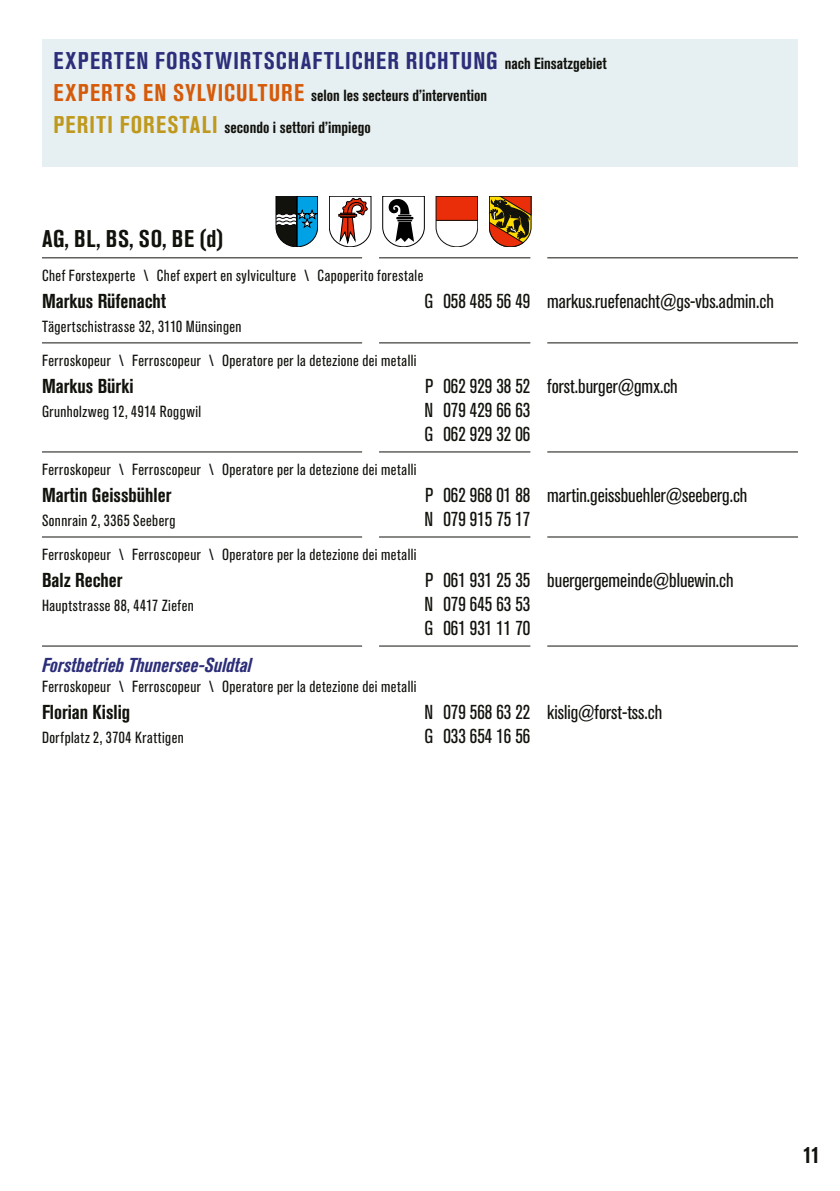
<style>
.page{position:relative;width:840px;height:1191px;background:#fff}
.page>*{position:absolute;margin:0;border:0;box-sizing:border-box;transform-origin:0 0}
.ZEM_Standard_deutsch{font:700 condensed 24px "Akzidenz Grotesk Pro";letter-spacing:.055em;color:#2c2e7a}
.ZEM_Standard_deutsch-2{font:700 condensed 24px "Akzidenz Grotesk Pro";letter-spacing:.03em;color:#12120d}
.ZEM_Standard_deutsch-3{font:condensed 20px "Akzidenz Grotesk Pro";color:#12120d}
.ZEM_Standard_deutsch-4{font:700 condensed 20px "Akzidenz Grotesk Pro";color:#12120d}
.ZEM_Standard_deutsch-5{font:italic 700 condensed 20px "Akzidenz Grotesk Pro";color:#2c2e7a}
.ZEM_Standard_deutsch-6{font:condensed 16px "Akzidenz Grotesk Pro";letter-spacing:.03em;color:#12120d}
.ZEM_Standard_deutsch-7{font:700 condensed 16px/32px "Akzidenz Grotesk Pro";color:#12120d}
.s1{font-size:16px;color:#12120d}
.s2{font-size:24px;color:#d55a09}
.s3{font-size:24px;color:#bf991d}
</style>
<div class="page">
<div style="left:42px;top:40px;width:755px;height:127px;background:#e6eff1"></div>
<hr style="left:42px;top:257px;width:320px;height:1px;background:#12120d">
<hr style="left:379px;top:257px;width:151px;height:1px;background:#12120d">
<hr style="left:547px;top:257px;width:250px;height:1px;background:#12120d">
<hr style="left:42px;top:342px;width:320px;height:1px;background:#12120d">
<hr style="left:379px;top:342px;width:151px;height:1px;background:#12120d">
<hr style="left:547px;top:342px;width:250px;height:1px;background:#12120d">
<hr style="left:42px;top:451px;width:320px;height:1px;background:#12120d">
<hr style="left:379px;top:451px;width:151px;height:1px;background:#12120d">
<hr style="left:547px;top:451px;width:250px;height:1px;background:#12120d">
<hr style="left:42px;top:536px;width:320px;height:1px;background:#12120d">
<hr style="left:379px;top:536px;width:151px;height:1px;background:#12120d">
<hr style="left:547px;top:536px;width:250px;height:1px;background:#12120d">
<hr style="left:42px;top:645px;width:320px;height:1px;background:#12120d">
<hr style="left:379px;top:645px;width:151px;height:1px;background:#12120d">
<hr style="left:547px;top:645px;width:250px;height:1px;background:#12120d">
<svg style="left:276px;top:196px;width:41px;height:51px;background:#2d667d"></svg>
<svg style="left:329px;top:196px;width:42px;height:51px"></svg>
<svg style="left:382px;top:196px;width:42px;height:51px"></svg>
<svg style="left:435px;top:196px;width:42px;height:51px"></svg>
<svg style="left:489px;top:196px;width:42px;height:51px;background:#90551c"></svg>
<p class="ZEM_Standard_deutsch" style="left:53px;top:45px;width:554px">EXPERTEN FORSTWIRTSCHAFTLICHER RICHTUNG <span class="s1">nach Einsatzgebiet</span></p>
<p class="ZEM_Standard_deutsch-7" style="left:53px;top:79px;width:435px"><span class="s2">EXPERTS EN SYLVICULTURE</span> selon les secteurs d’intervention<br><span class="s3">PERITI FORESTALI</span> secondo i settori d’impiego</p>
<p class="ZEM_Standard_deutsch-2" style="left:42px;top:223px;width:183px">AG, BL, BS, SO, BE (d)</p>
<p class="ZEM_Standard_deutsch-6" style="left:42px;top:265px;width:382px">Chef Forstexperte \ Chef expert en sylviculture \ Capoperito forestale</p>
<p class="ZEM_Standard_deutsch-4" style="left:42px;top:288px;width:126px">Markus Rüfenacht</p>
<p class="ZEM_Standard_deutsch-6" style="left:42px;top:315px;width:201px">Tägertschistrasse 32, 3110 Münsingen</p>
<p class="ZEM_Standard_deutsch-3" style="left:424px;top:287px;width:107px">G 058 485 56 49</p>
<p class="ZEM_Standard_deutsch-3" style="left:547px;top:287px;width:228px">markus.ruefenacht@gs-vbs.admin.ch</p>
<p class="ZEM_Standard_deutsch-6" style="left:42px;top:350px;width:375px">Ferroskopeur \ Ferroscopeur \ Operatore per la detezione dei metalli</p>
<p class="ZEM_Standard_deutsch-4" style="left:42px;top:373px;width:93px">Markus Bürki</p>
<p class="ZEM_Standard_deutsch-6" style="left:42px;top:400px;width:160px">Grunholzweg 12, 4914 Roggwil</p>
<p class="ZEM_Standard_deutsch-6" style="left:42px;top:459px;width:375px">Ferroskopeur \ Ferroscopeur \ Operatore per la detezione dei metalli</p>
<p class="ZEM_Standard_deutsch-4" style="left:42px;top:482px;width:131px">Martin Geissbühler</p>
<p class="ZEM_Standard_deutsch-6" style="left:42px;top:509px;width:135px">Sonnrain 2, 3365 Seeberg</p>
<p class="ZEM_Standard_deutsch-6" style="left:42px;top:544px;width:375px">Ferroskopeur \ Ferroscopeur \ Operatore per la detezione dei metalli</p>
<p class="ZEM_Standard_deutsch-4" style="left:42px;top:567px;width:82px">Balz Recher</p>
<p class="ZEM_Standard_deutsch-6" style="left:42px;top:595px;width:153px">Hauptstrasse 88, 4417 Ziefen</p>
<p class="ZEM_Standard_deutsch-5" style="left:42px;top:652px;width:211px">Forstbetrieb Thunersee-Suldtal</p>
<p class="ZEM_Standard_deutsch-6" style="left:42px;top:676px;width:375px">Ferroskopeur \ Ferroscopeur \ Operatore per la detezione dei metalli</p>
<p class="ZEM_Standard_deutsch-4" style="left:42px;top:699px;width:90px">Florian Kislig</p>
<p class="ZEM_Standard_deutsch-6" style="left:42px;top:727px;width:143px">Dorfplatz 2, 3704 Krattigen</p>
<p class="ZEM_Standard_deutsch-3" style="left:425px;top:372px;width:107px">P 062 929 38 52</p>
<p class="ZEM_Standard_deutsch-3" style="left:424px;top:396px;width:107px">N 079 429 66 63</p>
<p class="ZEM_Standard_deutsch-3" style="left:424px;top:420px;width:107px">G 062 929 32 06</p>
<p class="ZEM_Standard_deutsch-3" style="left:425px;top:481px;width:107px">P 062 968 01 88</p>
<p class="ZEM_Standard_deutsch-3" style="left:424px;top:505px;width:107px">N 079 915 75 17</p>
<p class="ZEM_Standard_deutsch-3" style="left:425px;top:567px;width:107px">P 061 931 25 35</p>
<p class="ZEM_Standard_deutsch-3" style="left:424px;top:591px;width:107px">N 079 645 63 53</p>
<p class="ZEM_Standard_deutsch-3" style="left:424px;top:615px;width:107px">G 061 931 11 70</p>
<p class="ZEM_Standard_deutsch-3" style="left:424px;top:699px;width:107px">N 079 568 63 22</p>
<p class="ZEM_Standard_deutsch-3" style="left:424px;top:723px;width:107px">G 033 654 16 56</p>
<p class="ZEM_Standard_deutsch-3" style="left:547px;top:372px;width:132px">forst.burger@gmx.ch</p>
<p class="ZEM_Standard_deutsch-3" style="left:547px;top:481px;width:201px">martin.geissbuehler@seeberg.ch</p>
<p class="ZEM_Standard_deutsch-3" style="left:547px;top:567px;width:188px">buergergemeinde@bluewin.ch</p>
<p class="ZEM_Standard_deutsch-3" style="left:547px;top:699px;width:116px">kislig@forst-tss.ch</p>
<h1 class="ZEM_Standard_deutsch-2" style="left:803px;top:1138px;width:17px">11</h1>
</div>
